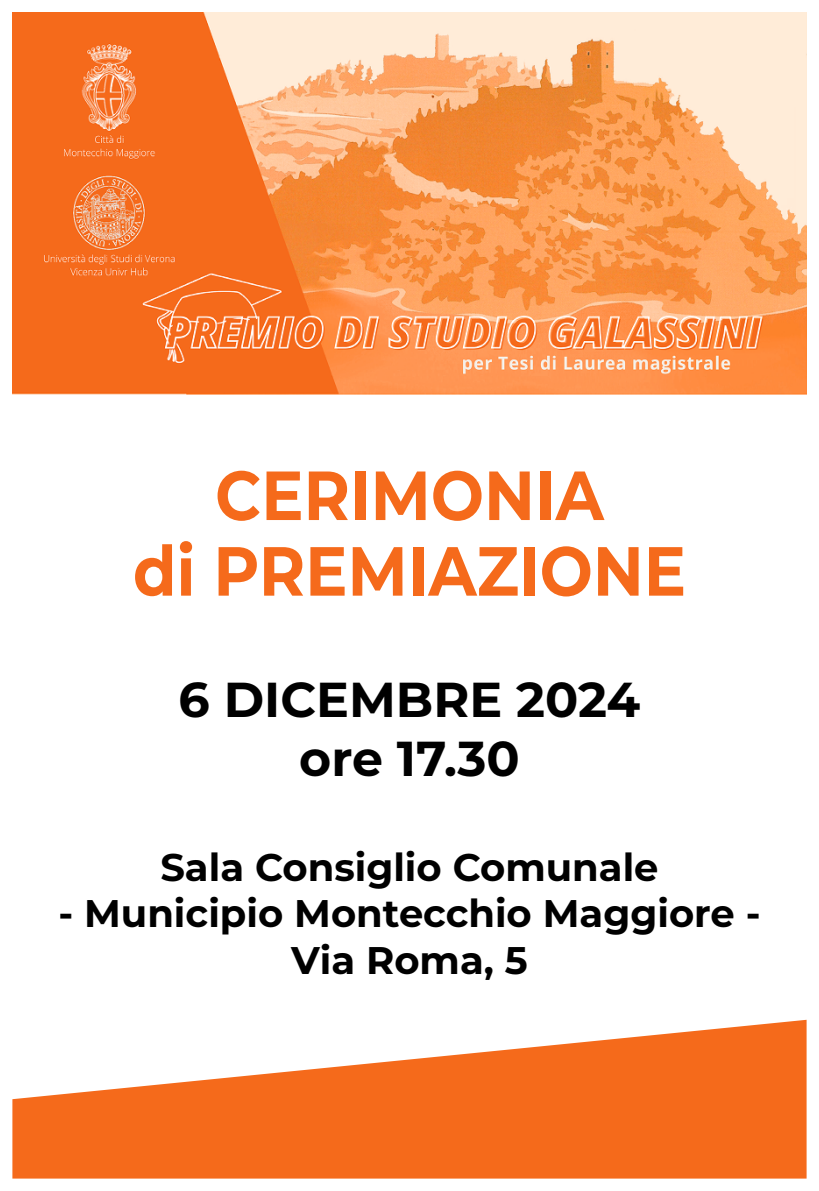
<style>
.page{position:relative;width:819px;height:1191px;background:#fff}
.page>*{position:absolute;margin:0;border:0;box-sizing:border-box;transform-origin:0 0}
.t1{font:700 69.3px "Montserrat";color:#f56a1b;scale:.91 1}
.t2{font:700 49px "Montserrat";color:#000}
.t3{font:700 38.5px "Montserrat";color:#000}
</style>
<div class="page">
<img style="left:12px;top:12px;width:794px;height:382px">
<svg style="left:12px;top:1019px;width:794px;height:159px;fill:#f56a1b"></svg>
<p class="t1" style="left:215px;top:445px;width:429px">CERIMONIA</p>
<p class="t1" style="left:133px;top:521px;width:609px">di PREMIAZIONE</p>
<p class="t2" style="left:179px;top:664px;width:463px">6 DICEMBRE 2024</p>
<p class="t2" style="left:299px;top:723px;width:222px">ore 17.30</p>
<p class="t3" style="left:160px;top:839px;width:499px">Sala Consiglio Comunale</p>
<p class="t3" style="left:58px;top:886px;width:703px">- Municipio Montecchio Maggiore -</p>
<p class="t3" style="left:291px;top:932px;width:238px">Via Roma, 5</p>
</div>
